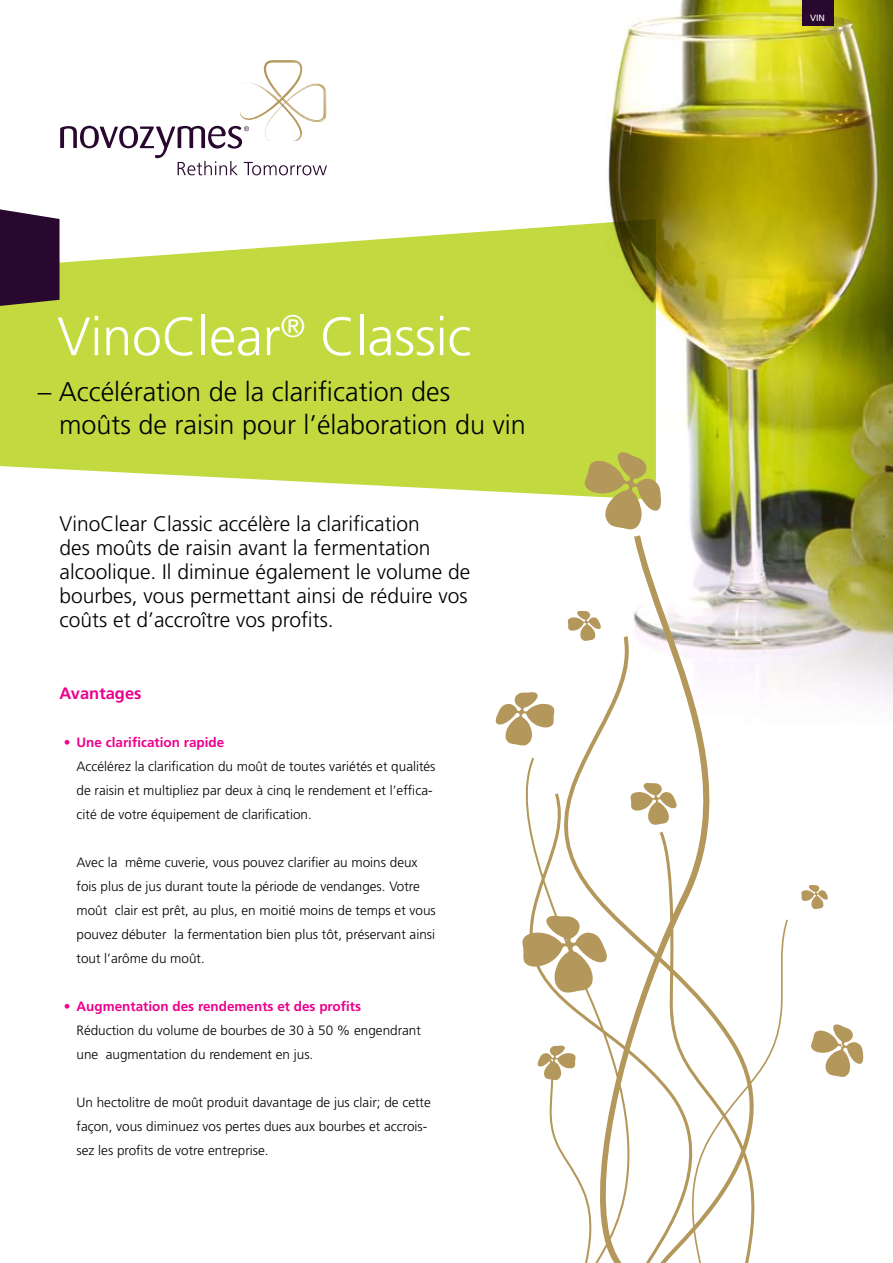
<style>
.page{position:relative;width:893px;height:1263px;background:#fff}
.page>*{position:absolute;margin:0;border:0;box-sizing:border-box;transform-origin:0 0}
.t1{font:300 54px "Frutiger";letter-spacing:-.005em;color:#fff}
.t2{font:300 27px/33px "Frutiger";color:#000}
.t3{font:300 21px/24px "Frutiger";color:#000}
.t4{font:700 16.5px "Frutiger";color:#ec008c}
.t5{font:300 13.5px/24px "Frutiger";color:#000}
.t6{font:9px "Frutiger";color:#fff}
.s1{color:#ec008c}
.s2{font-weight:700;color:#ec008c}
</style>
<div class="page">
<svg style="left:60px;top:60px;width:267px;height:115px"></svg>
<svg style="left:0;top:222px;width:606px;height:270px;background:#c9dd55"></svg>
<svg style="left:0;top:209px;width:60px;height:97px;background:#391d3a"></svg>
<img style="left:606px;top:0;width:287px;height:703px">
<svg style="left:495px;top:452px;width:368px;height:811px"></svg>
<div style="left:801px;top:0;width:32px;height:26px;background:#28082e"></div>
<h1 class="t1" style="left:57px;top:306px;width:415px">VinoClear<sup>®</sup> Classic</h1>
<h2 class="t2" style="left:59px;top:375px;width:468px;text-indent:-21px">– Accélération de la clarification des moûts de raisin pour l’élaboration du vin</h2>
<h3 class="t3" style="left:60px;top:512px;width:412px">VinoClear Classic accélère la clarification<br>des moûts de raisin avant la fermentation alcoolique. Il diminue également le volume de bourbes, vous permettant ainsi de réduire vos coûts et d’accroître vos profits.</h3>
<p class="t4" style="left:60px;top:684px;width:84px">Avantages</p>
<p class="t5" style="left:77px;top:731px;width:361px;text-indent:-13px"><span class="s1">•</span> <span class="s2">Une clarification rapide<br></span>Accélérez la clarification du moût de toutes variétés et qualités de raisin et multipliez par deux à cinq le rendement et l’effica&shy;cité de votre équipement de clarification.</p>
<p class="t5" style="left:77px;top:851px;width:361px">Avec la même cuverie, vous pouvez clarifier au moins deux fois plus de jus durant toute la période de vendanges. Votre moût clair est prêt, au plus, en moitié moins de temps et vous pouvez débuter la fermentation bien plus tôt, préservant ainsi tout l’arôme du moût.</p>
<p class="t5" style="left:77px;top:995px;width:346px;text-indent:-13px"><span class="s1">•</span> <span class="s2">Augmentation des rendements et des profits<br></span>Réduction du volume de bourbes de 30 à 50 % engendrant une augmentation du rendement en jus.</p>
<p class="t5" style="left:77px;top:1091px;width:356px">Un hectolitre de moût produit davantage de jus clair; de cette façon, vous diminuez vos pertes dues aux bourbes et accrois&shy;sez les profits de votre entreprise.</p>
<p class="t6" style="left:810px;top:13px;width:17px">vin</p>
</div>
